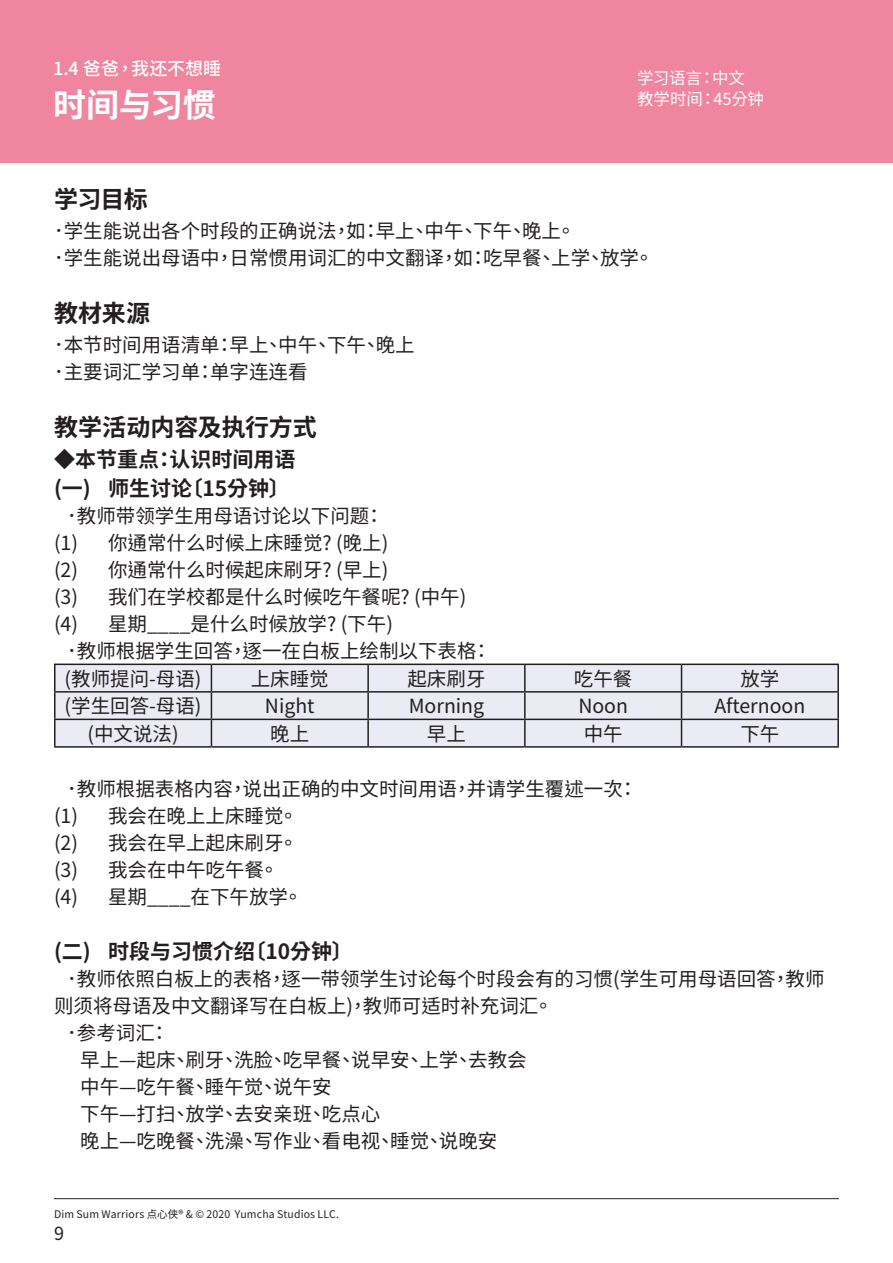
<style>
.page{position:relative;width:893px;height:1263px;background:#fff}
.page>*{position:absolute;margin:0;border:0;box-sizing:border-box;transform-origin:0 0}
.t1{font:700 33px "Noto Sans CJ Ktc";letter-spacing:-.01em;color:#fff}
.body_title{font:700 24px "Noto Sans CJ Ktc";letter-spacing:-.005em;color:#231f20}
.Sub_title{font:700 21px "Noto Sans CJ Ktc";color:#231f20}
.body{font:19.5px/27px "Noto Sans CJ Ktc";color:#231f20}
.t2{font:500 18px "Noto Sans CJ Ktc";letter-spacing:.005em;color:#fff}
.t3{font:18px "Noto Sans CJ Ktc";color:#231f20}
.t4{font:16.5px "Noto Sans CJ Ktc";letter-spacing:-.015em;color:#fff}
.t5{font:10.5px "Noto Sans CJ Ktc";letter-spacing:.015em;color:#231f20}
</style>
<div class="page">
<hr style="left:54px;top:1198px;width:785px;height:1px;background:#231f20">
<div style="left:0;top:0;width:893px;height:163px;background:#ef859f"></div>
<div style="left:56px;top:665px;width:781px;height:81px;background:#ebebf5"></div>
<hr style="left:54px;top:663px;width:157px;height:2px;background:#231f20">
<hr style="left:54px;top:665px;width:2px;height:26px;background:#231f20">
<hr style="left:211px;top:663px;width:157px;height:2px;background:#231f20">
<hr style="left:368px;top:663px;width:157px;height:2px;background:#231f20">
<hr style="left:367px;top:665px;width:2px;height:26px;background:#231f20">
<hr style="left:525px;top:663px;width:156px;height:2px;background:#231f20">
<hr style="left:524px;top:665px;width:2px;height:26px;background:#231f20">
<hr style="left:681px;top:663px;width:158px;height:2px;background:#231f20">
<hr style="left:837px;top:665px;width:2px;height:26px;background:#231f20">
<hr style="left:54px;top:691px;width:157px;height:2px;background:#231f20">
<hr style="left:54px;top:693px;width:2px;height:26px;background:#231f20">
<hr style="left:211px;top:691px;width:157px;height:2px;background:#231f20">
<hr style="left:368px;top:691px;width:157px;height:2px;background:#231f20">
<hr style="left:367px;top:693px;width:2px;height:26px;background:#231f20">
<hr style="left:525px;top:691px;width:156px;height:2px;background:#231f20">
<hr style="left:524px;top:693px;width:2px;height:26px;background:#231f20">
<hr style="left:681px;top:691px;width:158px;height:2px;background:#231f20">
<hr style="left:837px;top:693px;width:2px;height:26px;background:#231f20">
<hr style="left:54px;top:719px;width:157px;height:1px;background:#231f20">
<hr style="left:54px;top:720px;width:2px;height:26px;background:#231f20">
<hr style="left:211px;top:719px;width:157px;height:1px;background:#231f20">
<svg style="left:211px;top:665px;width:1px;height:81px"></svg>
<hr style="left:368px;top:719px;width:157px;height:1px;background:#231f20">
<hr style="left:367px;top:720px;width:2px;height:26px;background:#231f20">
<hr style="left:525px;top:719px;width:156px;height:1px;background:#231f20">
<hr style="left:524px;top:720px;width:2px;height:26px;background:#231f20">
<hr style="left:681px;top:719px;width:158px;height:1px;background:#231f20">
<svg style="left:681px;top:665px;width:1px;height:81px"></svg>
<hr style="left:837px;top:720px;width:2px;height:26px;background:#231f20">
<hr style="left:54px;top:746px;width:157px;height:2px;background:#231f20">
<hr style="left:211px;top:746px;width:157px;height:2px;background:#231f20">
<hr style="left:368px;top:746px;width:157px;height:2px;background:#231f20">
<hr style="left:525px;top:746px;width:156px;height:2px;background:#231f20">
<hr style="left:681px;top:746px;width:158px;height:2px;background:#231f20">
<h3 class="t2" style="left:53px;top:58px;width:169px">1.4 爸爸，我还不想睡</h3>
<h1 class="t1" style="left:53px;top:86px;width:164px">时间与习惯</h1>
<p class="t4" style="left:637px;top:69px;width:109px">学习语言：中文</p>
<p class="t4" style="left:637px;top:90px;width:129px">教学时间：45分钟</p>
<p class="body_title" style="left:54px;top:185px;width:95px">学习目标</p>
<p class="body" style="left:49px;top:217px;width:528px">．学生能说出各个时段的正确说法，如：早上、中午、下午、晚上。</p>
<p class="body" style="left:49px;top:244px;width:606px">．学生能说出母语中，日常惯用词汇的中文翻译，如：吃早餐、上学、放学。</p>
<p class="body_title" style="left:54px;top:299px;width:98px">教材来源</p>
<p class="body" style="left:49px;top:331px;width:367px">．本节时间用语清单：早上、中午、下午、晚上</p>
<p class="body" style="left:49px;top:358px;width:260px">．主要词汇学习单：单字连连看</p>
<p class="body_title" style="left:54px;top:413px;width:264px">教学活动内容及执行方式</p>
<p class="Sub_title" style="left:54px;top:447px;width:243px">◆本节重点：认识时间用语</p>
<p class="Sub_title" style="left:54px;top:476px;width:237px">(一) 师生讨论〔15分钟〕</p>
<p class="body" style="left:62px;top:502px;width:323px">．教师带领学生用母语讨论以下问题：</p>
<p class="body" style="left:54px;top:529px;width:336px">(1) 你通常什么时候上床睡觉? (晚上)</p>
<p class="body" style="left:54px;top:556px;width:336px">(2) 你通常什么时候起床刷牙? (早上)</p>
<p class="body" style="left:54px;top:583px;width:414px">(3) 我们在学校都是什么时候吃午餐呢? (中午)</p>
<p class="body" style="left:54px;top:610px;width:340px">(4) 星期____是什么时候放学? (下午)</p>
<p class="body" style="left:62px;top:637px;width:431px">．教师根据学生回答，逐一在白板上绘制以下表格：</p>
<p class="body" style="left:65px;top:666px;width:138px">(教师提问-母语)</p>
<p class="body" style="left:251px;top:666px;width:79px">上床睡觉</p>
<p class="body" style="left:407px;top:666px;width:79px">起床刷牙</p>
<p class="body" style="left:574px;top:666px;width:60px">吃午餐</p>
<p class="body" style="left:740px;top:666px;width:40px">放学</p>
<p class="body" style="left:65px;top:693px;width:138px">(学生回答-母语)</p>
<p class="body" style="left:265px;top:693px;width:51px">Night</p>
<p class="body" style="left:409px;top:693px;width:77px">Morning</p>
<p class="body" style="left:578px;top:693px;width:51px">Noon</p>
<p class="body" style="left:714px;top:693px;width:92px">Afternoon</p>
<p class="body" style="left:88px;top:721px;width:93px">(中文说法)</p>
<p class="body" style="left:270px;top:721px;width:40px">晚上</p>
<p class="body" style="left:427px;top:721px;width:40px">早上</p>
<p class="body" style="left:584px;top:721px;width:40px">中午</p>
<p class="body" style="left:740px;top:721px;width:40px">下午</p>
<p class="body" style="left:62px;top:775px;width:577px">．教师根据表格内容，说出正确的中文时间用语，并请学生覆述一次：</p>
<p class="body" style="left:54px;top:802px;width:246px">(1) 我会在晚上上床睡觉。</p>
<p class="body" style="left:54px;top:829px;width:246px">(2) 我会在早上起床刷牙。</p>
<p class="body" style="left:54px;top:856px;width:226px">(3) 我会在中午吃午餐。</p>
<p class="body" style="left:54px;top:883px;width:250px">(4) 星期____在下午放学。</p>
<p class="Sub_title" style="left:54px;top:940px;width:300px">(二) 时段与习惯介绍〔10分钟〕</p>
<p class="body" style="left:54px;top:966px;width:772px;text-indent:8px">．教师依照白板上的表格，逐一带领学生讨论每个时段会有的习惯(学生可用母语回答，教师则须将母语及中文翻译写在白板上)，教师可适时补充词汇。</p>
<p class="body" style="left:62px;top:1020px;width:109px">．参考词汇：</p>
<p class="body" style="left:80px;top:1047px;width:448px">早上—起床、刷牙、洗脸、吃早餐、说早安、上学、去教会</p>
<p class="body" style="left:80px;top:1074px;width:253px">中午—吃午餐、睡午觉、说午安</p>
<p class="body" style="left:80px;top:1101px;width:302px">下午—打扫、放学、去安亲班、吃点心</p>
<p class="body" style="left:80px;top:1128px;width:419px">晚上—吃晚餐、洗澡、写作业、看电视、睡觉、说晚安</p>
<p class="t5" style="left:54px;top:1208px;width:287px">Dim Sum Warriors 点心侠® &amp; © 2020 Yumcha Studios LLC.</p>
<p class="t3" style="left:54px;top:1223px;width:11px">9</p>
</div>
